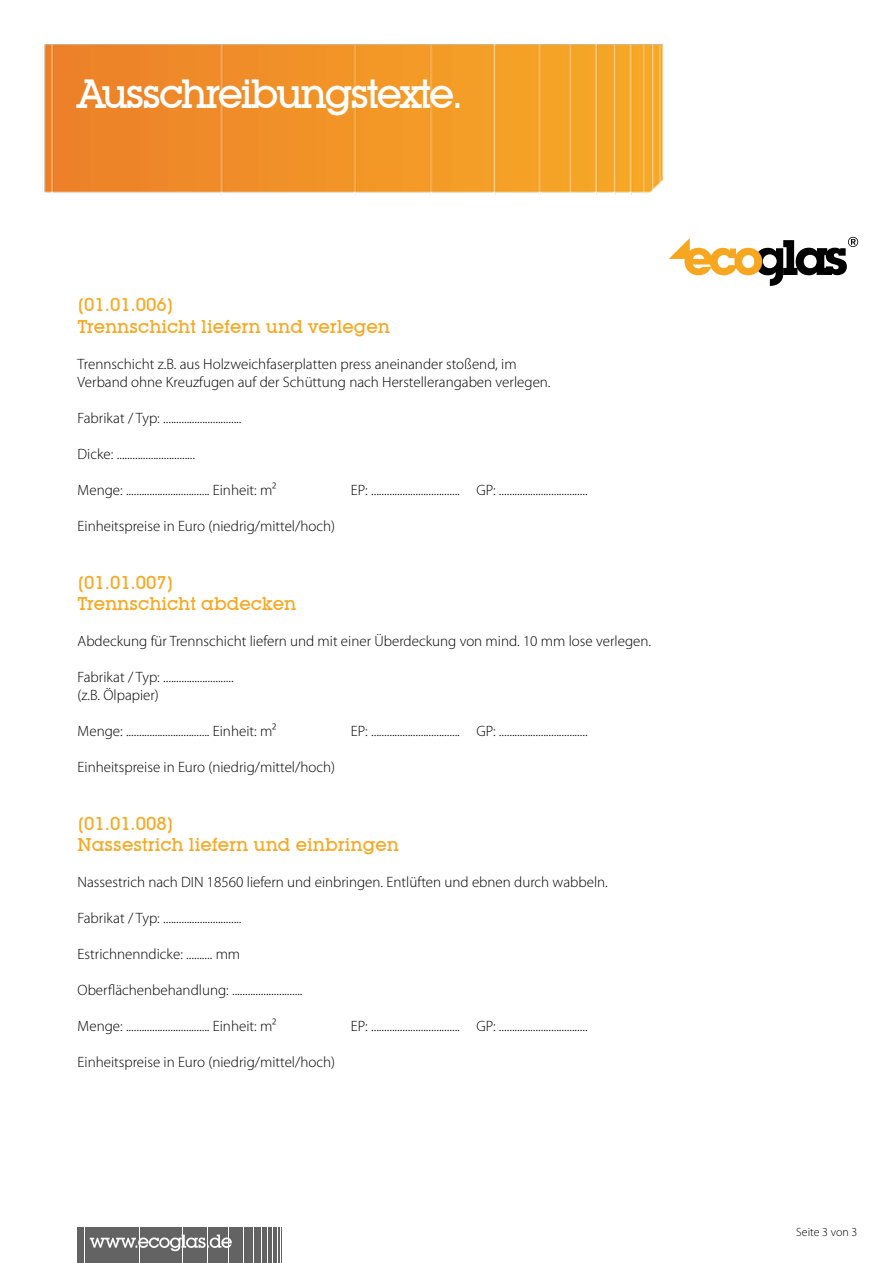
<style>
.page{position:relative;width:893px;height:1263px;background:#fff}
.page>*{position:absolute;margin:0;border:0;box-sizing:border-box;transform-origin:0 0}
.t1{font:500 39.75px "Lubalin Graph IT Cby BT";letter-spacing:-.065em;color:#fff}
.t2{font:500 18px/21.6px "Lubalin Graph IT Cby BT";color:#f7a823}
.t3{font:300 15px/18px "Myriad Pro";color:#000}
.t4{font:300 12px "Myriad Pro";color:#000}
</style>
<div class="page">
<div style="left:77px;top:1227px;width:206px;height:36px;background:#646363"></div>
<hr style="left:139px;top:1225px;width:1px;height:38px;background:#fff">
<hr style="left:84px;top:1225px;width:1px;height:38px;background:#fff">
<hr style="left:243px;top:1225px;width:1px;height:38px;background:#fff">
<hr style="left:253px;top:1225px;width:1px;height:38px;background:#fff">
<hr style="left:261px;top:1225px;width:1px;height:38px;background:#fff">
<hr style="left:267px;top:1225px;width:1px;height:38px;background:#fff">
<hr style="left:273px;top:1225px;width:1px;height:38px;background:#fff">
<hr style="left:277px;top:1225px;width:1px;height:38px;background:#fff">
<hr style="left:228px;top:1225px;width:1px;height:38px;background:#fff">
<hr style="left:208px;top:1225px;width:1px;height:38px;background:#fff">
<hr style="left:183px;top:1225px;width:1px;height:38px;background:#fff">
<hr style="left:280px;top:1225px;width:1px;height:38px;background:#fff">
<hr style="left:282px;top:1225px;width:1px;height:38px;background:#fff">
<svg style="left:90px;top:1234px;width:142px;height:17px"></svg>
<img style="left:44px;top:44px;width:619px;height:150px">
<svg style="left:669px;top:237px;width:189px;height:49px"></svg>
<h1 class="t1" style="left:78px;top:69px;width:387px">Ausschreibungstexte.</h1>
<p class="t2" style="left:78px;top:294px;width:314px">[01.01.006]<br>Trennschicht liefern und verlegen</p>
<p class="t3" style="left:78px;top:355px;width:474px">Trennschicht z.B. aus Holzweichfaserplatten press aneinander stoßend, im<br>Verband ohne Kreuzfugen auf der Schüttung nach Herstellerangaben verlegen.</p>
<p class="t3" style="left:78px;top:409px;width:165px">Fabrikat / Typ: ..............................</p>
<p class="t3" style="left:78px;top:445px;width:119px">Dicke: ..............................</p>
<p class="t3" style="left:78px;top:481px;width:200px">Menge: ................................ Einheit: m²</p>
<p class="t3" style="left:351px;top:481px;width:238px">EP: .................................. GP: ..................................</p>
<p class="t3" style="left:78px;top:517px;width:259px">Einheitspreise in Euro (niedrig/mittel/hoch)</p>
<p class="t2" style="left:78px;top:571px;width:220px">[01.01.007]<br>Trennschicht abdecken</p>
<p class="t3" style="left:78px;top:632px;width:575px">Abdeckung für Trennschicht liefern und mit einer Überdeckung von mind. 10 mm lose verlegen.</p>
<p class="t3" style="left:78px;top:668px;width:158px">Fabrikat / Typ: ........................... (z.B. Ölpapier)</p>
<p class="t3" style="left:78px;top:722px;width:200px">Menge: ................................ Einheit: m²</p>
<p class="t3" style="left:351px;top:722px;width:238px">EP: .................................. GP: ..................................</p>
<p class="t3" style="left:78px;top:758px;width:259px">Einheitspreise in Euro (niedrig/mittel/hoch)</p>
<p class="t2" style="left:78px;top:812px;width:323px">[01.01.008]<br>Nassestrich liefern und einbringen</p>
<p class="t3" style="left:78px;top:874px;width:532px">Nassestrich nach DIN 18560 liefern und einbringen. Entlüften und ebnen durch wabbeln.</p>
<p class="t3" style="left:78px;top:910px;width:165px">Fabrikat / Typ: ..............................</p>
<p class="t3" style="left:78px;top:946px;width:164px">Estrichnenndicke: .......... mm</p>
<p class="t3" style="left:78px;top:982px;width:226px">Oberflächenbehandlung: ...........................</p>
<p class="t3" style="left:78px;top:1018px;width:200px">Menge: ................................ Einheit: m²</p>
<p class="t3" style="left:351px;top:1018px;width:238px">EP: .................................. GP: ..................................</p>
<p class="t3" style="left:78px;top:1054px;width:259px">Einheitspreise in Euro (niedrig/mittel/hoch)</p>
<p class="t4" style="left:796px;top:1226px;width:63px">Seite 3 von 3</p>
</div>
